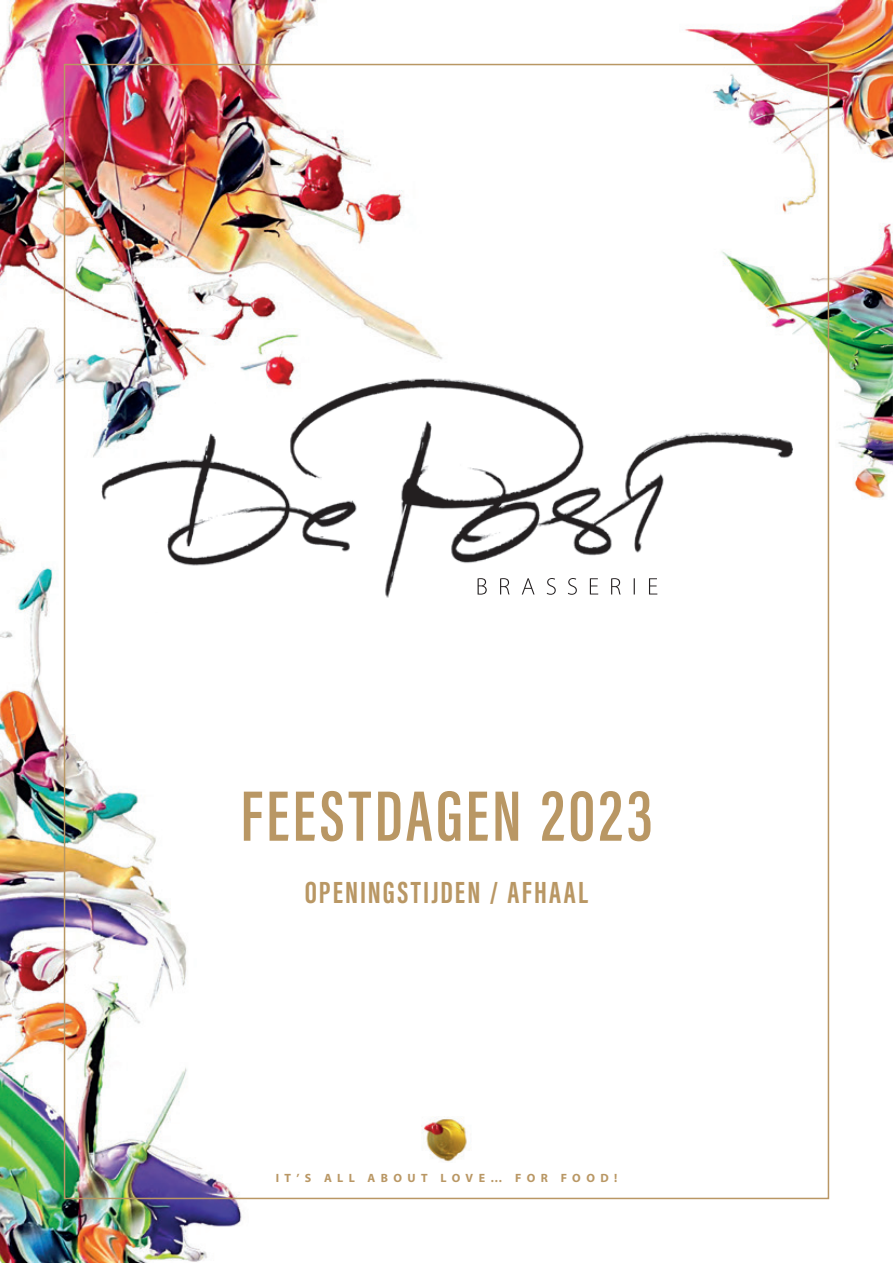
<style>
.page{position:relative;width:893px;height:1263px;background:#fff}
.page>*{position:absolute;margin:0;border:0;box-sizing:border-box;transform-origin:0 0}
.t1{font:600 73.5px "Acumin Pro Extra Cond";letter-spacing:.045em;color:#b99764}
.t2{font:700 31.5px "Acumin Pro Extra Cond";letter-spacing:.07em;color:#b99764}
.t3{font:700 12px "Myriad Pro";letter-spacing:.45em;color:#b99764}
</style>
<div class="page">
<img style="left:663px;top:0;width:230px;height:502px">
<img style="left:0;top:0;width:466px;height:1263px">
<img style="left:88px;top:357px;width:717px;height:255px">
<svg style="left:478px;top:578px;width:179px;height:17px"></svg>
<img style="left:421px;top:1116px;width:46px;height:46px">
<h1 class="t1" style="left:240px;top:771px;width:414px">FEESTDAGEN 2023</h1>
<h2 class="t2" style="left:305px;top:873px;width:285px">OPENINGSTIJDEN / AFHAAL</h2>
<p class="t3" style="left:276px;top:1170px;width:343px">IT’S ALL ABOUT LOVE… FOR FOOD!</p>
</div>
